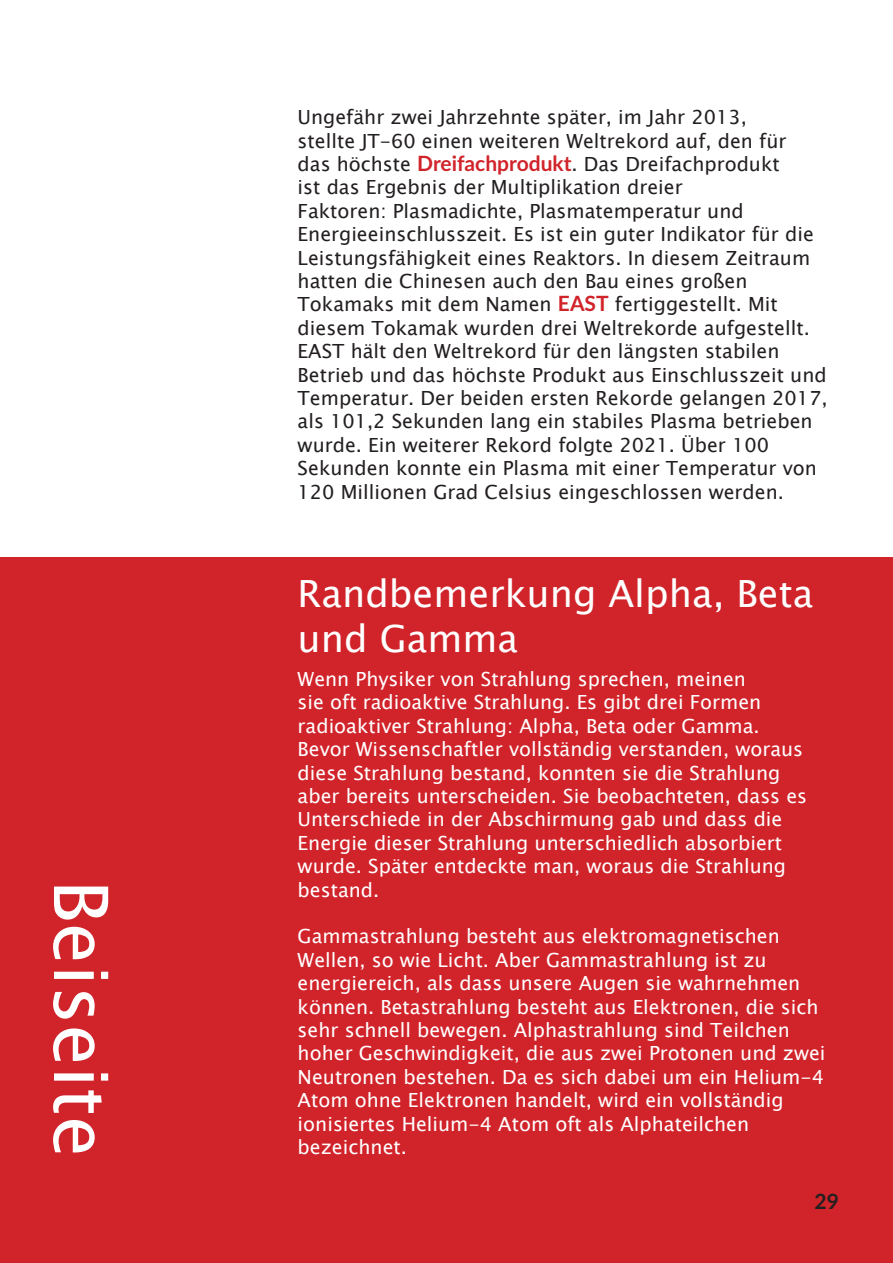
<style>
.page{position:relative;width:893px;height:1263px;background:#fff}
.page>*{position:absolute;margin:0;border:0;box-sizing:border-box;transform-origin:0 0}
.t1{font:75px "Lucida Sans Unicode";color:#fff}
.t2{font:37.5px/45px "Lucida Sans Unicode";color:#fff}
.t3{font:700 21px "Lato";color:#231f20}
.Standard_text{font:19.5px/23.4px "Lucida Sans Unicode";color:#fff}
.Standard_text-2{font:19.5px/23.4px "Lucida Sans Unicode";color:#231f20}
.s1{font-family:"Lato";font-weight:700;font-size:21px;color:#d1232a}
</style>
<div class="page">
<div style="left:0;top:558px;width:893px;height:705px;background:#d1232a"></div>
<p class="t1" style="left:140px;top:879px;width:280px;rotate:90deg">Beiseite</p>
<p class="Standard_text-2" style="left:298px;top:106px;width:532px">Ungefähr zwei Jahrzehnte später, im Jahr 2013,<br>stellte JT-60 einen weiteren Weltrekord auf, den für<br>das höchste <span class="s1">Dreifachprodukt</span>. Das Dreifachprodukt<br>ist das Ergebnis der Multiplikation dreier<br>Faktoren: Plasmadichte, Plasmatemperatur und Energieeinschlusszeit. Es ist ein guter Indikator für die Leistungsfähigkeit eines Reaktors. In diesem Zeitraum hatten die Chinesen auch den Bau eines großen Tokamaks mit dem Namen <span class="s1">EAST</span> fertiggestellt. Mit diesem Tokamak wurden drei Weltrekorde aufgestellt.<br>EAST hält den Weltrekord für den längsten stabilen Betrieb und das höchste Produkt aus Einschlusszeit und Temperatur. Der beiden ersten Rekorde gelangen 2017, als 101,2 Sekunden lang ein stabiles Plasma betrieben wurde. Ein weiterer Rekord folgte 2021. Über 100<br>Sekunden konnte ein Plasma mit einer Temperatur von 120 Millionen Grad Celsius eingeschlossen werden.</p>
<p class="t2" style="left:298px;top:572px;width:517px">Randbemerkung Alpha, Beta und Gamma</p>
<p class="Standard_text" style="left:298px;top:667px;width:511px">Wenn Physiker von Strahlung sprechen, meinen<br>sie oft radioaktive Strahlung. Es gibt drei Formen radioaktiver Strahlung: Alpha, Beta oder Gamma.<br>Bevor Wissenschaftler vollständig verstanden, woraus diese Strahlung bestand, konnten sie die Strahlung aber bereits unterscheiden. Sie beobachteten, dass es Unterschiede in der Abschirmung gab und dass die Energie dieser Strahlung unterschiedlich absorbiert wurde. Später entdeckte man, woraus die Strahlung bestand.</p>
<p class="Standard_text" style="left:298px;top:925px;width:529px">Gammastrahlung besteht aus elektromagnetischen Wellen, so wie Licht. Aber Gammastrahlung ist zu energiereich, als dass unsere Augen sie wahrnehmen können. Betastrahlung besteht aus Elektronen, die sich sehr schnell bewegen. Alphastrahlung sind Teilchen hoher Geschwindigkeit, die aus zwei Protonen und zwei Neutronen bestehen. Da es sich dabei um ein Helium-4<br>Atom ohne Elektronen handelt, wird ein vollständig ionisiertes Helium-4 Atom oft als Alphateilchen bezeichnet.</p>
<p class="t3" style="left:815px;top:1186px;width:26px">29</p>
</div>
